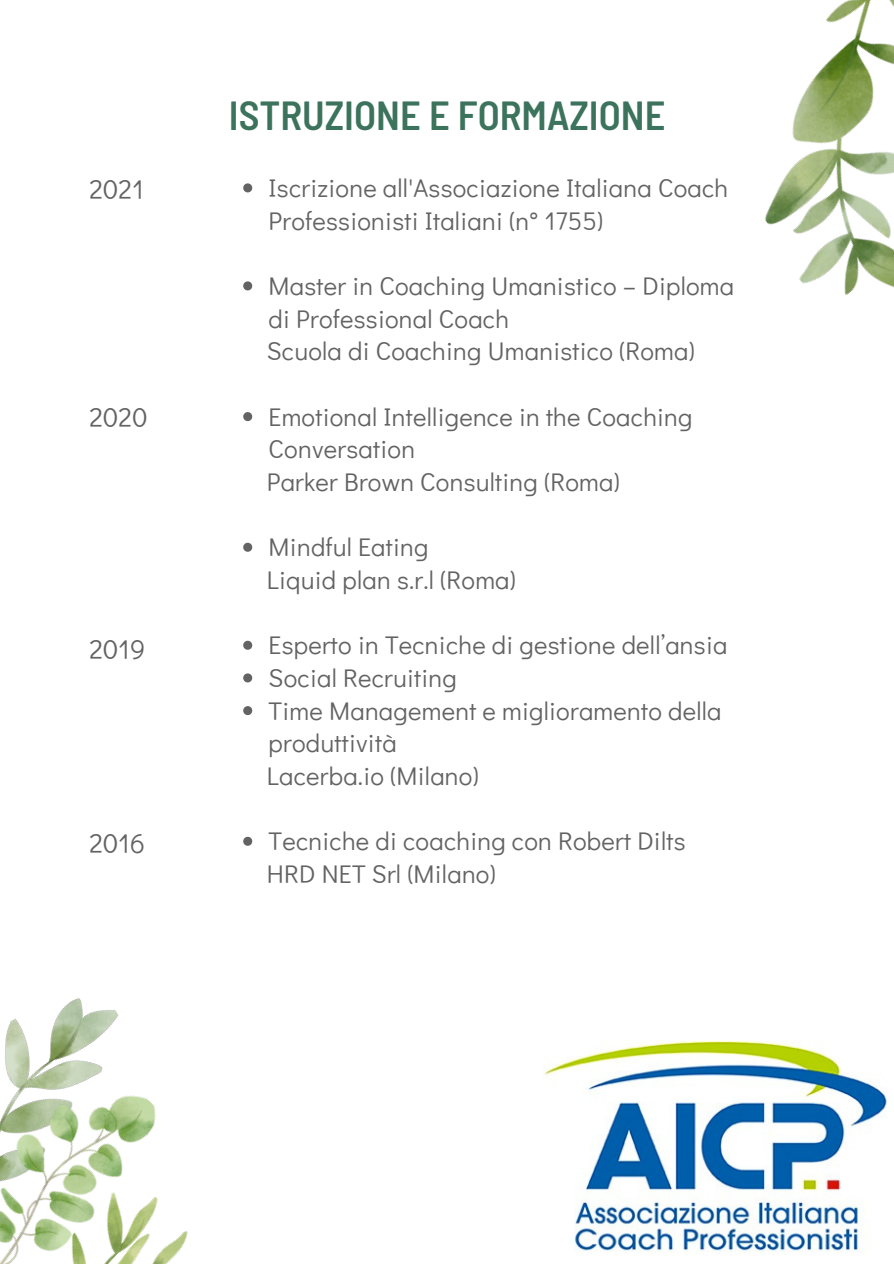
<style>
.page{position:relative;width:894px;height:1264px;background:#fff}
.page>*{position:absolute;margin:0;border:0;box-sizing:border-box;transform-origin:0 0}
.t1{font:600 semi-condensed 40.5px "Barlow";color:#3c735c}
.t2{font:27px "Didact Gothic";letter-spacing:.01em;color:#646363}
.t3{font:25.5px/32.7px "Didact Gothic";letter-spacing:.01em;color:#646363}
</style>
<div class="page">
<img style="left:765px;top:0;width:128px;height:295px">
<img style="left:5px;top:998px;width:114px;height:56px">
<img style="left:0;top:1054px;width:156px;height:119px">
<img style="left:0;top:1173px;width:188px;height:90px">
<svg style="left:243px;top:183px;width:9px;height:9px"></svg>
<svg style="left:243px;top:281px;width:9px;height:9px"></svg>
<svg style="left:243px;top:412px;width:9px;height:9px"></svg>
<svg style="left:243px;top:542px;width:9px;height:10px"></svg>
<svg style="left:243px;top:640px;width:9px;height:9px"></svg>
<svg style="left:243px;top:673px;width:9px;height:9px"></svg>
<svg style="left:243px;top:706px;width:9px;height:9px"></svg>
<svg style="left:243px;top:836px;width:9px;height:9px"></svg>
<img style="left:544px;top:1041px;width:343px;height:211px">
<p class="t1" style="left:229px;top:89px;width:438px">ISTRUZIONE E FORMAZIONE</p>
<p class="t2" style="left:89px;top:171px;width:56px">2021</p>
<p class="t3" style="left:268px;top:171px;width:461px">Iscrizione all'Associazione Italiana Coach<br>Professionisti Italiani (n° 1755)</p>
<p class="t3" style="left:268px;top:268px;width:467px">Master in Coaching Umanistico – Diploma di Professional Coach</p>
<p class="t3" style="left:267px;top:334px;width:429px">Scuola di Coaching Umanistico (Roma)</p>
<p class="t2" style="left:89px;top:398px;width:60px">2020</p>
<p class="t3" style="left:268px;top:399px;width:425px">Emotional Intelligence in the Coaching<br>Conversation</p>
<p class="t3" style="left:267px;top:464px;width:354px">Parker Brown Consulting (Roma)</p>
<p class="t3" style="left:268px;top:530px;width:161px">Mindful Eating</p>
<p class="t3" style="left:267px;top:562px;width:250px">Liquid plan s.r.l (Roma)</p>
<p class="t2" style="left:89px;top:631px;width:57px">2019</p>
<p class="t3" style="left:268px;top:628px;width:460px">Esperto in Tecniche di gestione dell’ansia</p>
<p class="t3" style="left:268px;top:660px;width:190px">Social Recruiting</p>
<p class="t3" style="left:268px;top:693px;width:454px">Time Management e miglioramento della produttività</p>
<p class="t3" style="left:267px;top:758px;width:213px">Lacerba.io (Milano)</p>
<p class="t2" style="left:89px;top:824px;width:57px">2016</p>
<p class="t3" style="left:268px;top:824px;width:418px">Tecniche di coaching con Robert Dilts</p>
<p class="t3" style="left:267px;top:856px;width:230px">HRD NET Srl (Milano)</p>
</div>
